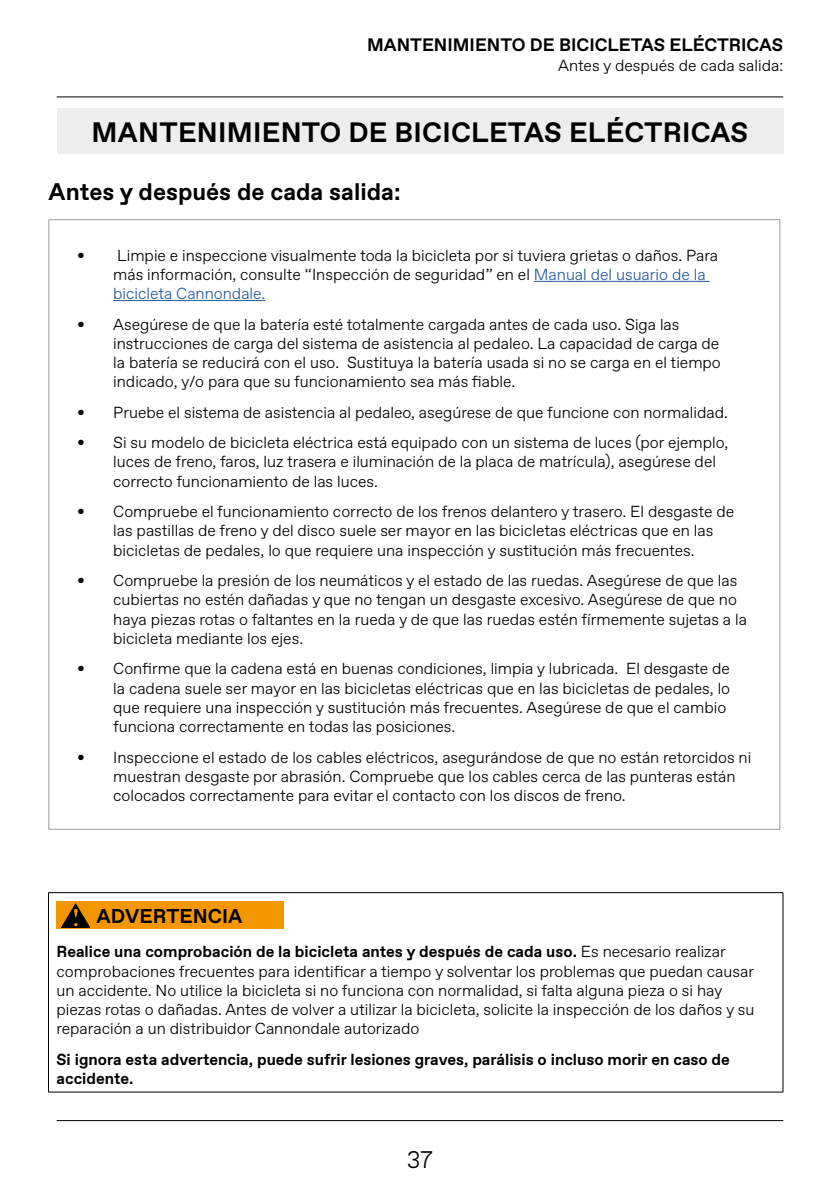
<style>
.page{position:relative;width:840px;height:1191px;background:#fff}
.page>*{position:absolute;margin:0;border:0;box-sizing:border-box;transform-origin:0 0}
.t1{font:700 28px "Favorit";letter-spacing:.01em;color:#000}
.t2{font:700 24px "Favorit";color:#000}
.t3{font:300 24px "Favorit";color:#000}
.t4{font:700 20px "Favorit";color:#000}
.t5{font:700 18px "Favorit";color:#000}
.t6{font:300 16px/19.2px "Favorit";color:#000}
.t7{font:700 16px/19.2px "Favorit";color:#000}
.s1{color:#275b9b}
.s2{font-weight:700}
</style>
<div class="page">
<hr style="left:57px;top:96px;width:725px;height:1px;background:#000">
<hr style="left:57px;top:1120px;width:725px;height:1px;background:#000">
<div style="left:57px;top:108px;width:725px;height:46px;background:#ededed"></div>
<hr style="left:48px;top:892px;width:734px;height:1px;background:#000">
<hr style="left:48px;top:893px;width:1px;height:44px;background:#000">
<hr style="left:782px;top:893px;width:1px;height:44px;background:#000">
<hr style="left:48px;top:937px;width:1px;height:154px;background:#000">
<hr style="left:782px;top:937px;width:1px;height:154px;background:#000">
<hr style="left:48px;top:1091px;width:734px;height:1px;background:#000">
<div style="left:56px;top:901px;width:227px;height:28px;background:#f49600"></div>
<svg style="left:61px;top:903px;width:29px;height:24px"></svg>
<hr style="left:49px;top:219px;width:730px;height:1px;background:#9d9d9c">
<hr style="left:48px;top:220px;width:1px;height:609px;background:#9d9d9c">
<hr style="left:779px;top:220px;width:1px;height:609px;background:#9d9d9c">
<hr style="left:49px;top:829px;width:730px;height:1px;background:#9d9d9c">
<hr style="left:533px;top:281px;width:176px;height:1px;background:#275b9b">
<hr style="left:113px;top:300px;width:152px;height:1px;background:#275b9b">
<p class="t5" style="left:367px;top:32px;width:417px">MANTENIMIENTO DE BICICLETAS ELÉCTRICAS</p>
<p class="t6" style="left:558px;top:56px;width:226px">Antes y después de cada salida:</p>
<h1 class="t1" style="left:92px;top:113px;width:658px">MANTENIMIENTO DE BICICLETAS ELÉCTRICAS</h1>
<h2 class="t2" style="left:49px;top:176px;width:353px">Antes y después de cada salida:</h2>
<p class="t6" style="left:113px;top:245px;width:606px;text-indent:-36px">• Limpie e inspeccione visualmente toda la bicicleta por si tuviera grietas o daños. Para más información, consulte “Inspección de seguridad” en el <span class="s1">Manual del usuario de la bicicleta Cannondale.</span></p>
<p class="t6" style="left:113px;top:314px;width:608px;text-indent:-36px">• Asegúrese de que la batería esté totalmente cargada antes de cada uso. Siga las instrucciones de carga del sistema de asistencia al pedaleo. La capacidad de carga de la batería se reducirá con el uso. Sustituya la batería usada si no se carga en el tiempo indicado, y/o para que su funcionamiento sea más fiable.</p>
<p class="t6" style="left:77px;top:402px;width:651px">• Pruebe el sistema de asistencia al pedaleo, asegúrese de que funcione con normalidad.</p>
<p class="t6" style="left:113px;top:432px;width:616px;text-indent:-36px">• Si su modelo de bicicleta eléctrica está equipado con un sistema de luces (por ejemplo, luces de freno, faros, luz trasera e iluminación de la placa de matrícula), asegúrese del correcto funcionamiento de las luces.</p>
<p class="t6" style="left:113px;top:501px;width:622px;text-indent:-36px">• Compruebe el funcionamiento correcto de los frenos delantero y trasero. El desgaste de las pastillas de freno y del disco suele ser mayor en las bicicletas eléctricas que en las bicicletas de pedales, lo que requiere una inspección y sustitución más frecuentes.</p>
<p class="t6" style="left:113px;top:570px;width:635px;text-indent:-36px">• Compruebe la presión de los neumáticos y el estado de las ruedas. Asegúrese de que las cubiertas no estén dañadas y que no tengan un desgaste excesivo. Asegúrese de que no haya piezas rotas o faltantes en la rueda y de que las ruedas estén fírmemente sujetas a la bicicleta mediante los ejes.</p>
<p class="t6" style="left:113px;top:658px;width:618px;text-indent:-36px">• Confirme que la cadena está en buenas condiciones, limpia y lubricada. El desgaste de la cadena suele ser mayor en las bicicletas eléctricas que en las bicicletas de pedales, lo que requiere una inspección y sustitución más frecuentes. Asegúrese de que el cambio funciona correctamente en todas las posiciones.</p>
<p class="t6" style="left:113px;top:747px;width:639px;text-indent:-36px">• Inspeccione el estado de los cables eléctricos, asegurándose de que no están retorcidos ni muestran desgaste por abrasión. Compruebe que los cables cerca de las punteras están colocados correctamente para evitar el contacto con los discos de freno.</p>
<p class="t4" style="left:96px;top:902px;width:147px">ADVERTENCIA</p>
<p class="t6" style="left:56px;top:941px;width:699px"><span class="s2">Realice una comprobación de la bicicleta antes y después de cada uso.</span> Es necesario realizar comprobaciones frecuentes para identificar a tiempo y solventar los problemas que puedan causar un accidente. No utilice la bicicleta si no funciona con normalidad, si falta alguna pieza o si hay piezas rotas o dañadas. Antes de volver a utilizar la bicicleta, solicite la inspección de los daños y su reparación a un distribuidor Cannondale autorizado</p>
<p class="t7" style="left:56px;top:1049px;width:674px">Si ignora esta advertencia, puede sufrir lesiones graves, parálisis o incluso morir en caso de accidente.</p>
<h2 class="t3" style="left:406px;top:1143px;width:28px">37</h2>
</div>
